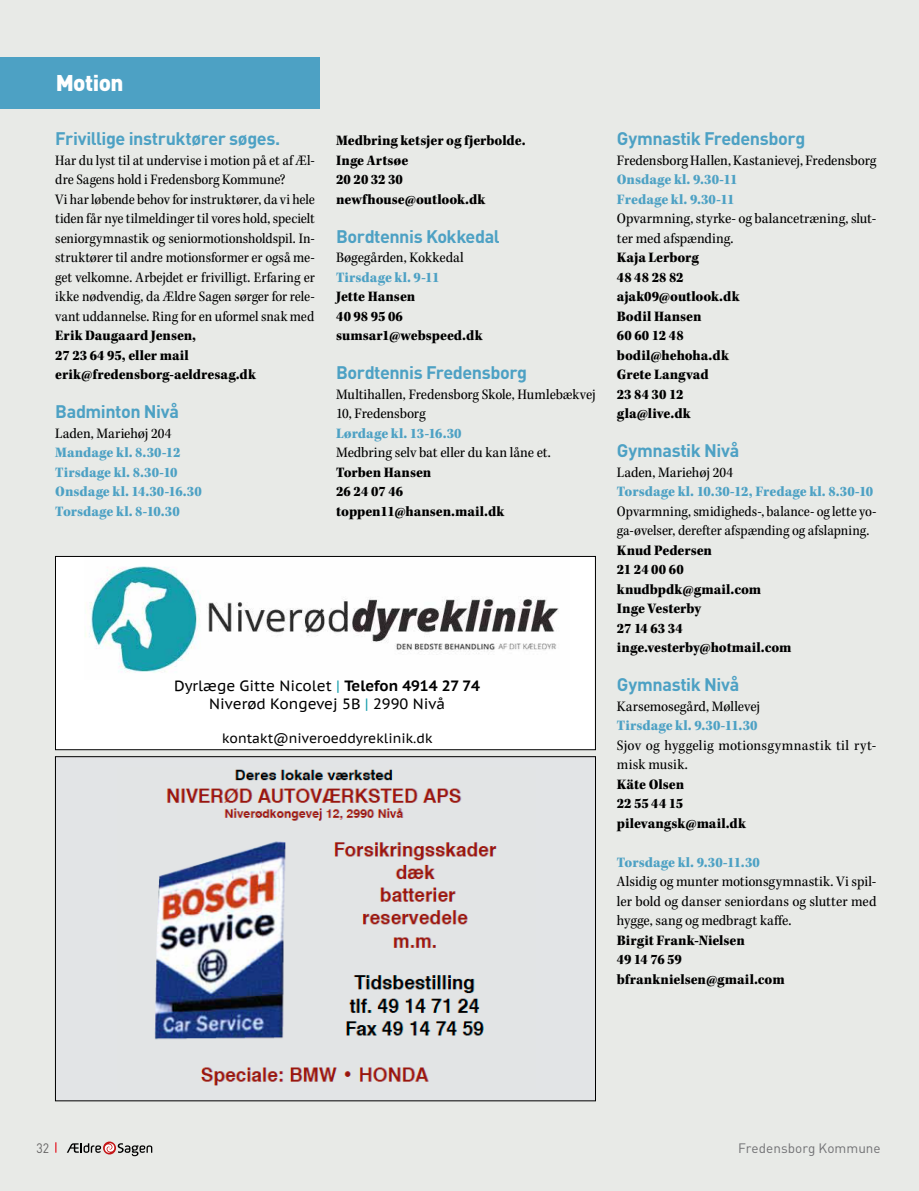
<style>
.page{position:relative;width:919px;height:1191px;background:#fff}
.page>*{position:absolute;margin:0;border:0;box-sizing:border-box;transform-origin:0 0}
.t1{font:900 22.5px "DINOT";letter-spacing:-.025em;color:#fff}
.t2{font:700 18px "DINOT";letter-spacing:-.025em;color:#4da1c4}
.t3{font:15px/19.5px "Kepler Std Scn";color:#000}
.t4{font:15px/19.5px "Kepler Std Black Scn";color:#000}
.t5{font:15px/19.5px "Kepler Std Black Scn";letter-spacing:.005em;color:#4da1c4}
.t6{font:15px/19.5px "Kepler Std Scn";letter-spacing:.02em;color:#000}
.t7{font:14.85px/17.9px "PT Sans Caption";color:#000;text-align:center}
.t8{font:13.5px "PT Sans Caption";color:#000}
.t9{font:13.5px "DIN";color:#717174}
.t10{font:13.5px "DIN";color:#646363;scale:.9 1}
.s1{color:#169ead}
.s2{font-weight:700}
</style>
<div class="page">
<div style="left:0;top:0;width:918px;height:1191px;background:#e8eae7"></div>
<div style="left:0;top:57px;width:319px;height:51px;background:#4da1c4"></div>
<div style="left:55px;top:756px;width:540px;height:344px;background:#e2e4e6"></div>
<img style="left:154px;top:769px;width:343px;height:317px">
<svg style="left:103px;top:1141px;width:13px;height:13px"></svg>
<svg style="left:67px;top:1143px;width:85px;height:13px"></svg>
<div style="left:55px;top:556px;width:540px;height:193px;background:#fff"></div>
<img style="left:85px;top:566px;width:474px;height:107px">
<div style="left:55px;top:556px;width:540px;height:194px;border:1px solid #000"></div>
<h1 class="t1" style="left:56px;top:68px;width:69px">Motion</h1>
<p class="t2" style="left:55px;top:127px;width:226px">Frivillige instruktører søges.</p>
<p class="t3" style="left:55px;top:151px;width:261px">Har du lyst til at undervise i motion på et af Æl&shy;dre Sagens hold i Fredensborg Kommune?<br>Vi har løbende behov for instruktører, da vi hele tiden får nye tilmeldinger til vores hold, specielt seniorgymnastik og seniormotionsholdspil. In&shy;struktører til andre motionsformer er også me&shy;get velkomne. Arbejdet er frivilligt. Erfaring er ikke nødvendig, da Ældre Sagen sørger for rele&shy;vant uddannelse. Ring for en uformel snak med</p>
<p class="t4" style="left:55px;top:326px;width:202px">Erik Daugaard Jensen,<br>27 23 64 95, eller mail erik@fredensborg-aeldresag.dk</p>
<p class="t2" style="left:55px;top:400px;width:125px">Badminton Nivå</p>
<p class="t3" style="left:55px;top:424px;width:118px">Laden, Mariehøj 204</p>
<p class="t5" style="left:55px;top:443px;width:148px">Mandage kl. 8.30-12<br>Tirsdage kl. 8.30-10<br>Onsdage kl. 14.30-16.30<br>Torsdage kl. 8-10.30</p>
<p class="t4" style="left:336px;top:131px;width:191px">Medbring ketsjer og fjerbolde.<br>Inge Artsøe<br>20 20 32 30 newfhouse@outlook.dk</p>
<p class="t2" style="left:336px;top:224px;width:165px">Bordtennis Kokkedal</p>
<p class="t3" style="left:336px;top:248px;width:129px">Bøgegården, Kokkedal</p>
<p class="t5" style="left:336px;top:268px;width:105px">Tirsdage kl. 9-11</p>
<p class="t4" style="left:336px;top:287px;width:148px">Jette Hansen<br>40 98 95 06 sumsar1@webspeed.dk</p>
<p class="t2" style="left:336px;top:361px;width:193px">Bordtennis Fredensborg</p>
<p class="t3" style="left:336px;top:385px;width:261px">Multihallen, Fredensborg Skole, Humlebækvej<br>10, Fredensborg</p>
<p class="t5" style="left:336px;top:424px;width:127px">Lørdage kl. 13-16.30</p>
<p class="t3" style="left:336px;top:443px;width:216px">Medbring selv bat eller du kan låne et.</p>
<p class="t4" style="left:336px;top:463px;width:170px">Torben Hansen<br>26 24 07 46 toppen11@hansen.mail.dk</p>
<p class="t7" style="left:174px;top:676px;width:307px">Dyrlæge Gitte Nicolet <span class="s1">|</span> <span class="s2">Telefon 4914 27 74<br></span>Niverød Kongevej 5B <span class="s1">|</span> 2990 Nivå</p>
<p class="t8" style="left:222px;top:729px;width:212px">kontakt@niveroeddyreklinik.dk</p>
<p class="t2" style="left:617px;top:127px;width:190px">Gymnastik Fredensborg</p>
<p class="t3" style="left:617px;top:151px;width:261px">Fredensborg Hallen, Kastanievej, Fredensborg</p>
<p class="t5" style="left:617px;top:170px;width:122px">Onsdage kl. 9.30-11<br>Fredage kl. 9.30-11</p>
<p class="t3" style="left:617px;top:209px;width:261px">Opvarmning, styrke- og balancetræning, slut&shy;ter med afspænding.</p>
<p class="t4" style="left:617px;top:248px;width:124px">Kaja Lerborg<br>48 48 28 82 ajak09@outlook.dk<br>Bodil Hansen<br>60 60 12 48 bodil@hehoha.dk<br>Grete Langvad<br>23 84 30 12 gla@live.dk</p>
<p class="t2" style="left:617px;top:439px;width:124px">Gymnastik Nivå</p>
<p class="t3" style="left:617px;top:463px;width:118px">Laden, Mariehøj 204</p>
<p class="t5" style="left:617px;top:482px;width:258px">Torsdage kl. 10.30-12, Fredage kl. 8.30-10</p>
<p class="t3" style="left:617px;top:502px;width:261px">Opvarmning, smidigheds-, balance- og lette yo&shy;ga-øvelser, derefter afspænding og afslapning.</p>
<p class="t4" style="left:617px;top:541px;width:176px">Knud Pedersen<br>21 24 00 60 knudbpdk@gmail.com<br>Inge Vesterby<br>27 14 63 34 inge.vesterby@hotmail.com</p>
<p class="t2" style="left:617px;top:673px;width:124px">Gymnastik Nivå</p>
<p class="t3" style="left:617px;top:697px;width:145px">Karsemosegård, Møllevej</p>
<p class="t5" style="left:617px;top:716px;width:142px">Tirsdage kl. 9.30-11.30</p>
<p class="t6" style="left:617px;top:736px;width:261px">Sjov og hyggelig motionsgymnastik til ryt&shy;misk musik.</p>
<p class="t4" style="left:617px;top:775px;width:130px">Käte Olsen<br>22 55 44 15 pilevangsk@mail.dk</p>
<p class="t5" style="left:617px;top:853px;width:144px">Torsdage kl. 9.30-11.30</p>
<p class="t3" style="left:617px;top:872px;width:261px;text-align:justify">Alsidig og munter motionsgymnastik. Vi spil&shy;ler bold og danser seniordans og slutter med hygge, sang og medbragt kaffe.</p>
<p class="t4" style="left:617px;top:931px;width:169px">Birgit Frank-Nielsen<br>49 14 76 59 bfranknielsen@gmail.com</p>
<p class="t10" style="left:37px;top:1139px;width:16px">32</p>
<p class="t9" style="left:738px;top:1139px;width:144px">Fredensborg Kommune</p>
</div>
